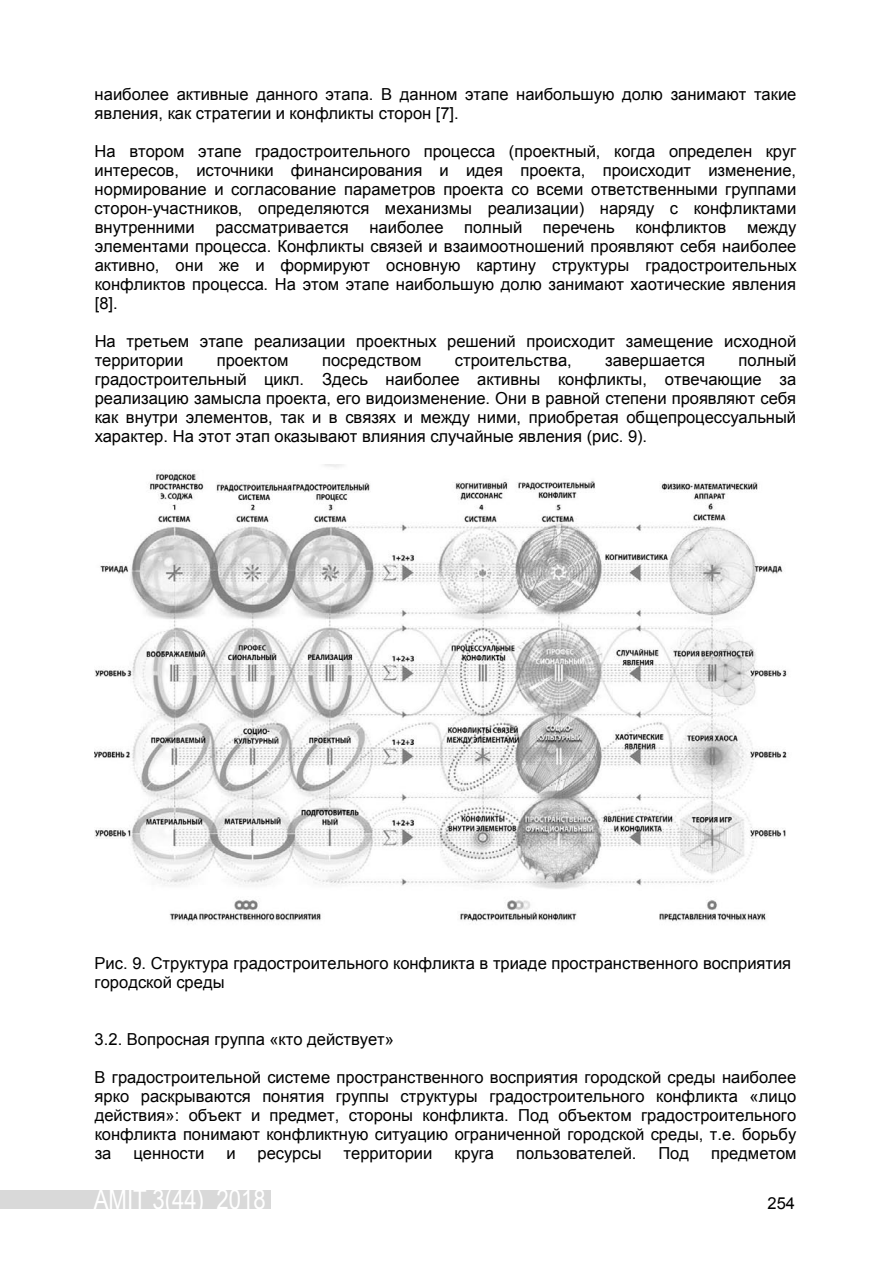
<style>
.page{position:relative;width:893px;height:1263px;background:#fff}
.page>*{position:absolute;margin:0;border:0;box-sizing:border-box;transform-origin:0 0}
.t1{font:27px "Arial Narrow";color:#fff}
.t2{font:16.5px/19px "Arial";color:#000;text-align:justify}
.t3{font:16.5px "Arial";color:#000}
.s1{font-style:inherit}
</style>
<div class="page">
<div style="left:0;top:1190px;width:271px;height:19px;background:#d9d9d9"></div>
<img style="left:95px;top:465px;width:692px;height:457px">
<p class="t2" style="left:95px;top:85px;width:703px">наиболее активные данного этапа. В данном этапе наибольшую долю занимают такие явления, как стратегии и конфликты сторон [7].</p>
<p class="t2" style="left:95px;top:142px;width:703px">На втором этапе градостроительного процесса (проектный, когда определен круг интересов, источники финансирования и идея проекта, происходит изменение, нормирование и согласование параметров проекта со всеми ответственными группами сторон<span class="s1">-</span>участников, определяются механизмы реализации) наряду с конфликтами внутренними рассматривается</p>
<p class="t2" style="left:369px;top:218px;width:358px">наиболее полный перечень конфликтов</p>
<p class="t2" style="left:95px;top:218px;width:704px;text-indent:652px">между элементами процесса. Конфликты связей и взаимоотношений проявляют себя наиболее активно, они же и формируют основную картину структуры градостроительных конфликтов процесса. На этом этапе наибольшую долю занимают хаотические явления</p>
<p class="t3" style="left:95px;top:292px;width:24px">[8].</p>
<p class="t2" style="left:95px;top:332px;width:703px">На третьем этапе реализации проектных решений происходит замещение исходной территории</p>
<p class="t2" style="left:95px;top:351px;width:703px;text-indent:644px">полный градостроительный цикл. Здесь наиболее активны конфликты, отвечающие за реализацию замысла проекта, его видоизменение. Они в равной степени проявляют себя как внутри элементов, так и в связях и между ними, приобретая общепроцессуальный характер. На этот этап оказывают влияния случайные явления (рис. 9).</p>
<p class="t2" style="left:217px;top:351px;width:73px">проектом</p>
<p class="t2" style="left:322px;top:351px;width:101px">посредством</p>
<p class="t2" style="left:455px;top:351px;width:118px">строительства,</p>
<p class="t2" style="left:605px;top:351px;width:102px">завершается</p>
<p class="t2" style="left:95px;top:954px;width:698px">Рис. 9. Структура градостроительного конфликта в триаде пространственного восприятия городской среды</p>
<p class="t2" style="left:95px;top:1030px;width:301px">3.2. Вопросная группа «кто действует»</p>
<p class="t2" style="left:95px;top:1068px;width:703px">В градостроительной системе пространственного восприятия городской среды наиболее ярко раскрываются понятия группы структуры градостроительного конфликта «лицо действия»: объект и предмет, стороны конфликта. Под объектом градостроительного конфликта понимают конфликтную ситуацию ограниченной городской среды, т.е. борьбу за</p>
<p class="t2" style="left:133px;top:1144px;width:73px">ценности</p>
<p class="t2" style="left:226px;top:1144px;width:11px">и</p>
<p class="t2" style="left:257px;top:1144px;width:66px">ресурсы</p>
<p class="t2" style="left:344px;top:1144px;width:90px">территории</p>
<p class="t2" style="left:454px;top:1144px;width:41px">круга</p>
<p class="t2" style="left:516px;top:1144px;width:122px">пользователей.</p>
<p class="t2" style="left:658px;top:1144px;width:32px">Под</p>
<p class="t2" style="left:711px;top:1144px;width:87px">предметом</p>
<h1 class="t1" style="left:94px;top:1180px;width:173px">AMIT 3(44) 2018</h1>
<p class="t3" style="left:767px;top:1192px;width:29px">254</p>
</div>
